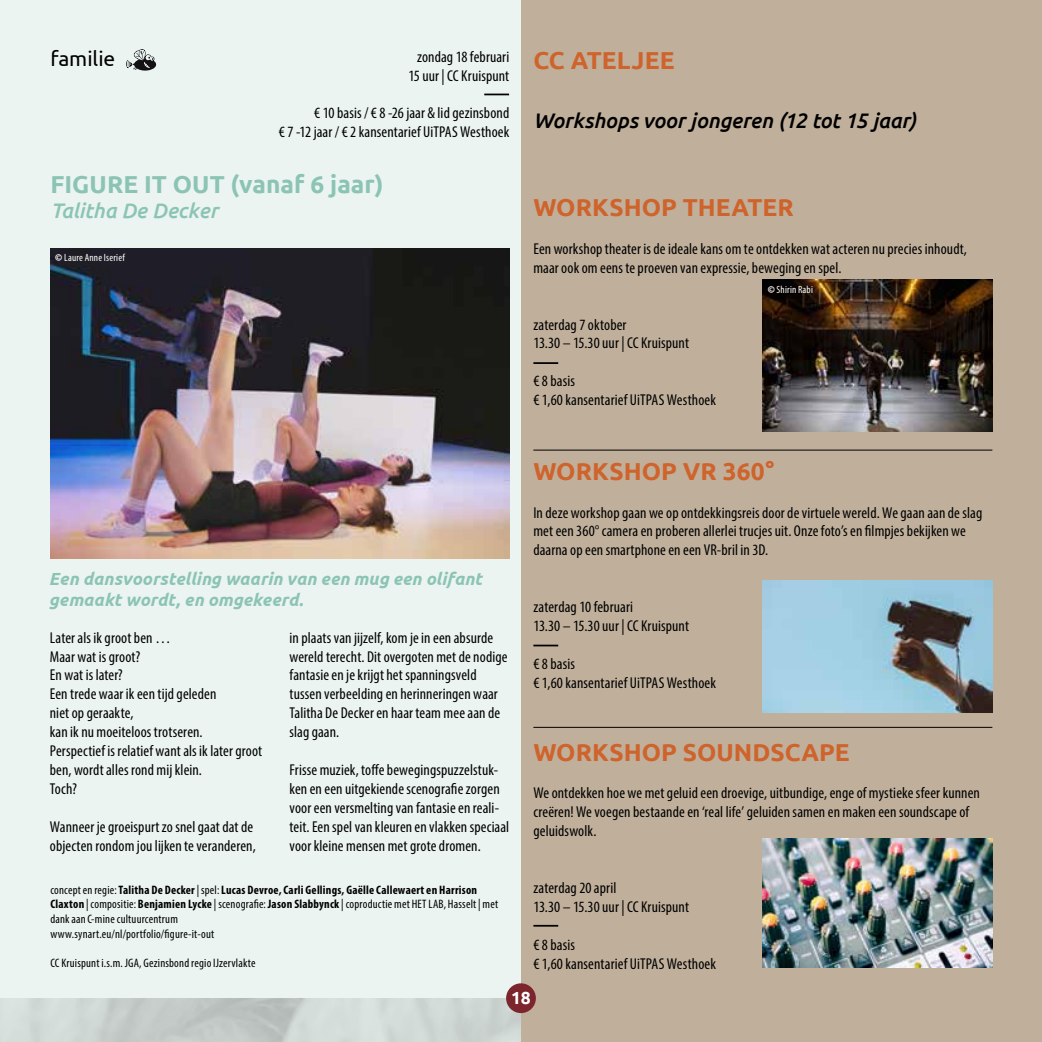
<style>
.page{position:relative;width:1042px;height:1042px;background:#fff}
.page>*{position:absolute;margin:0;border:0;box-sizing:border-box;transform-origin:0 0}
.t1{font:700 24.5px "Ubuntu";color:#cf632c}
.t2{font:700 24.5px "Ubuntu";color:#8cc4b4}
.t3{font:700 24.5px "Ubuntu";letter-spacing:.005em;color:#000}
.t4{font:italic 500 21px "Ubuntu";letter-spacing:-.005em;color:#000}
.t5{font:italic 500 21px "Ubuntu";color:#8cc4b4}
.t6{font:21px "Ubuntu";color:#000}
.t7{font:italic 700 17.5px/21px "Ubuntu";letter-spacing:.005em;color:#8cc4b4}
.t8{font:700 17.5px "Ubuntu";color:#fff}
.t9{font:condensed 15.75px/18.9px "Myriad Pro";letter-spacing:.005em;color:#000}
.t10{font:condensed 12.25px/14.7px "Myriad Pro";letter-spacing:.015em;color:#000}
.t11{font:condensed 10.5px "Myriad Pro";letter-spacing:.02em;color:#fff}
.s1{font-weight:900;font-stretch:normal}
.s2{font-weight:700}
</style>
<div class="page">
<div style="left:521px;top:0;width:521px;height:1042px;background:#c0b09b"></div>
<div style="left:0;top:0;width:521px;height:1042px;background:#ebf4f1"></div>
<img style="left:50px;top:248px;width:459px;height:310px">
<svg style="left:484px;top:94px;width:25px;height:1px"></svg>
<svg style="left:126px;top:49px;width:30px;height:22px"></svg>
<img style="left:763px;top:280px;width:229px;height:151px">
<img style="left:763px;top:580px;width:229px;height:132px">
<img style="left:763px;top:838px;width:229px;height:129px">
<hr style="left:533px;top:362px;width:25px;height:2px;background:#000">
<hr style="left:533px;top:644px;width:25px;height:2px;background:#000">
<svg style="left:533px;top:925px;width:25px;height:1px"></svg>
<hr style="left:533px;top:727px;width:459px;height:1px;background:#000">
<hr style="left:533px;top:450px;width:459px;height:1px;background:#000">
<div style="left:506px;top:983px;width:30px;height:30px;background:#7c252c;border-radius:50%"></div>
<h2 class="t6" style="left:50px;top:46px;width:66px">familie</h2>
<p class="t9" style="left:408px;top:47px;width:102px;text-align:center">zondag 18 februari<br>15 uur | CC Kruispunt</p>
<p class="t9" style="left:279px;top:104px;width:232px;text-align:right">€ 10 basis / € 8 -26 jaar &amp; lid gezinsbond<br>€ 7 -12 jaar / € 2 kansentarief UiTPAS Westhoek</p>
<h1 class="t3" style="left:50px;top:45px;width:99px">FAMILIE</h1>
<h1 class="t1" style="left:533px;top:45px;width:143px">CC ATELJEE</h1>
<h2 class="t4" style="left:533px;top:108px;width:385px">Workshops voor jongeren (12 tot 15 jaar)</h2>
<h1 class="t2" style="left:50px;top:169px;width:335px">FIGURE IT OUT (vanaf 6 jaar)</h1>
<h2 class="t5" style="left:50px;top:198px;width:169px">Talitha De Decker</h2>
<p class="t11" style="left:55px;top:251px;width:71px"><span class="s1">©</span> Laure Anne Iserief</p>
<p class="t7" style="left:49px;top:568px;width:434px">Een dansvoorstelling waarin van een mug een olifant gemaakt wordt, en omgekeerd.</p>
<p class="t9" style="left:50px;top:628px;width:214px">Later als ik groot ben …<br>Maar wat is groot?<br>En wat is later?<br>Een trede waar ik een tijd geleden<br>niet op geraakte,<br>kan ik nu moeiteloos trotseren.<br>Perspectief is relatief want als ik later groot ben, wordt alles rond mij klein.<br>Toch?</p>
<p class="t9" style="left:50px;top:817px;width:207px">Wanneer je groeispurt zo snel gaat dat de objecten rondom jou lijken te veranderen,</p>
<p class="t9" style="left:289px;top:628px;width:220px">in plaats van jijzelf, kom je in een absurde wereld terecht. Dit overgoten met de nodige fantasie en je krijgt het spanningsveld tussen verbeelding en herinneringen waar Talitha De Decker en haar team mee aan de slag gaan.</p>
<p class="t9" style="left:289px;top:760px;width:221px">Frisse muziek, toffe bewegingspuzzelstuk&shy;ken en een uitgekiende scenografie zorgen voor een versmelting van fantasie en reali&shy;teit. Een spel van kleuren en vlakken speciaal voor kleine mensen met grote dromen.</p>
<p class="t10" style="left:50px;top:882px;width:449px">concept en regie: <span class="s2">Talitha De Decker</span> | spel: <span class="s2">Lucas Devroe, Carli Gellings, Gaëlle Callewaert en Harrison Claxton</span> | compositie: <span class="s2">Benjamien Lycke</span> | scenografie: <span class="s2">Jason Slabbynck</span> | coproductie met HET LAB, Hasselt | met dank aan C-mine cultuurcentrum<br>www.synart.eu/nl/portfolio/figure-it-out</p>
<p class="t10" style="left:50px;top:955px;width:207px">CC Kruispunt i.s.m. JGA, Gezinsbond regio IJzervlakte</p>
<h1 class="t1" style="left:533px;top:193px;width:262px">WORKSHOP THEATER</h1>
<p class="t9" style="left:533px;top:239px;width:435px">Een workshop theater is de ideale kans om te ontdekken wat acteren nu precies inhoudt, maar ook om eens te proeven van expressie, beweging en spel.</p>
<p class="t9" style="left:533px;top:315px;width:157px">zaterdag 7 oktober<br>13.30 – 15.30 uur | CC Kruispunt</p>
<p class="t9" style="left:533px;top:371px;width:184px">€ 8 basis<br>€ 1,60 kansentarief UiTPAS Westhoek</p>
<p class="t11" style="left:768px;top:283px;width:47px"><span class="s1">©</span> Shirin Rabi</p>
<h1 class="t1" style="left:533px;top:456px;width:242px">WORKSHOP VR 360°</h1>
<p class="t9" style="left:533px;top:503px;width:450px">In deze workshop gaan we op ontdekkingsreis door de virtuele wereld. We gaan aan de slag met een 360° camera en proberen allerlei trucjes uit. Onze foto’s en filmpjes bekijken we daarna op een smartphone en een VR-bril in 3D.</p>
<p class="t9" style="left:533px;top:597px;width:157px">zaterdag 10 februari<br>13.30 – 15.30 uur | CC Kruispunt</p>
<p class="t9" style="left:533px;top:654px;width:184px">€ 8 basis<br>€ 1,60 kansentarief UiTPAS Westhoek</p>
<h1 class="t1" style="left:533px;top:737px;width:318px">WORKSHOP SOUNDSCAPE</h1>
<p class="t9" style="left:533px;top:783px;width:448px">We ontdekken hoe we met geluid een droevige, uitbundige, enge of mystieke sfeer kunnen creëren! We voegen bestaande en ‘real life’ geluiden samen en maken een soundscape of geluidswolk.</p>
<p class="t9" style="left:533px;top:878px;width:157px">zaterdag 20 april<br>13.30 – 15.30 uur | CC Kruispunt</p>
<p class="t9" style="left:533px;top:935px;width:184px">€ 8 basis<br>€ 1,60 kansentarief UiTPAS Westhoek</p>
<p class="t8" style="left:511px;top:987px;width:21px">18</p>
</div>
